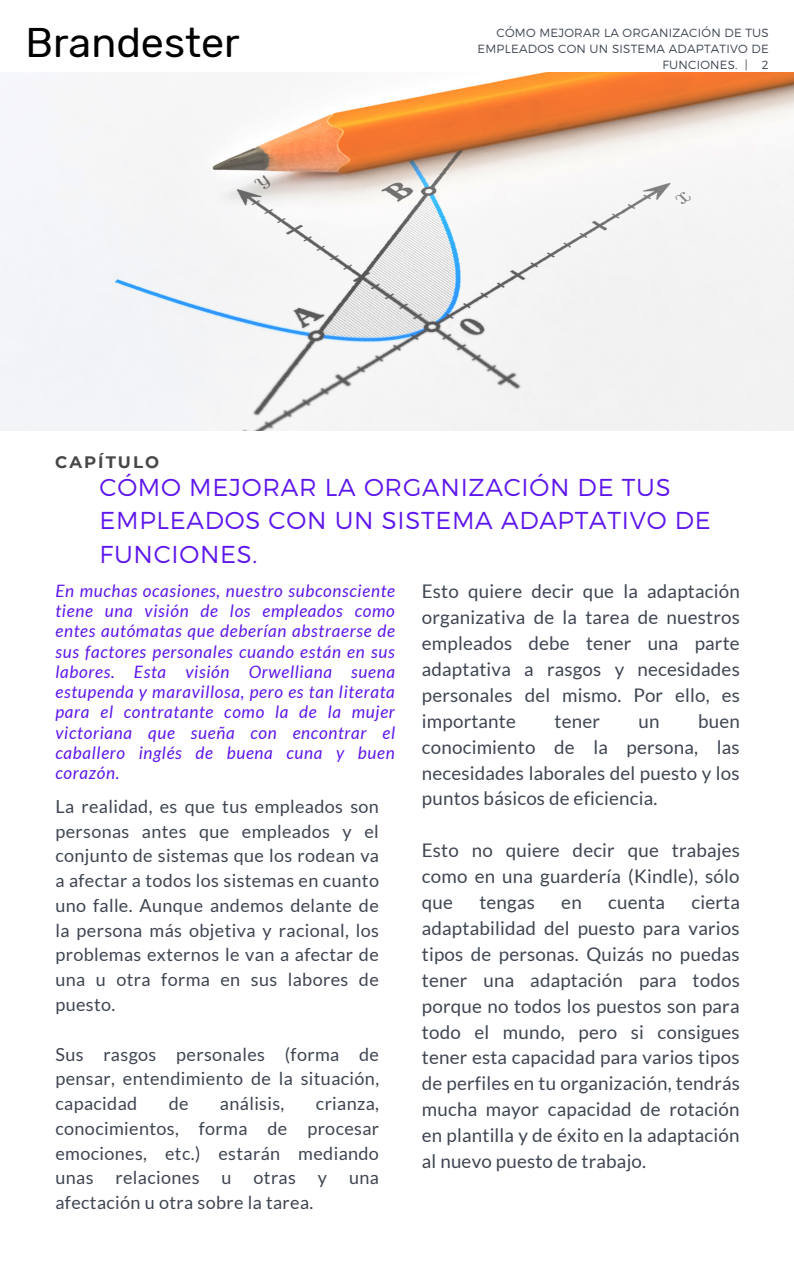
<style>
.page{position:relative;width:794px;height:1266px;background:#fff}
.page>*{position:absolute;margin:0;border:0;box-sizing:border-box;transform-origin:0 0}
.t1{font:41.33px "Rubik";color:#000}
.t2{font:300 24.45px/33.8px "Montserrat";letter-spacing:.03em;color:#5e17eb}
.t3{font:18.75px/25.9px "Lato";letter-spacing:.01em;color:#3f4652;text-align:justify}
.t4{font:18px/24.8px "Lato";letter-spacing:.02em;color:#3f4652;text-align:justify}
.t5{font:italic 17.1px/20.2px "Lato";letter-spacing:.04em;color:#5e17eb;text-align:justify}
.t6{font:700 16.58px "Montserrat";letter-spacing:.12em;color:#474747}
.t7{font:300 11.85px/16.4px "Montserrat";letter-spacing:.02em;color:#3f4652;text-align:right}
</style>
<div class="page">
<img style="left:0;top:72px;width:793px;height:358px">
<h1 class="t1" style="left:25px;top:18px;width:216px">Brandester</h1>
<p class="t6" style="left:55px;top:451px;width:105px">CAPÍTULO</p>
<p class="t7" style="left:477px;top:24px;width:292px">CÓMO MEJORAR LA ORGANIZACIÓN DE TUS<br>EMPLEADOS CON UN SISTEMA ADAPTATIVO DE<br>FUNCIONES. | 2</p>
<h2 class="t2" style="left:99px;top:469px;width:612px">CÓMO MEJORAR LA ORGANIZACIÓN DE TUS<br>EMPLEADOS CON UN SISTEMA ADAPTATIVO DE<br>FUNCIONES.</h2>
<p class="t5" style="left:55px;top:580px;width:341px">En muchas ocasiones, nuestro subconsciente tiene una visión de los empleados como entes autómatas que deberían abstraerse de sus factores personales cuando están en sus labores. Esta visión Orwelliana suena estupenda y maravillosa, pero es tan literata para el contratante como la de la mujer victoriana que sueña con encontrar el caballero inglés de buena cuna y buen corazón.</p>
<p class="t4" style="left:55px;top:793px;width:325px">La realidad, es que tus empleados son personas antes que empleados y el conjunto de sistemas que los rodean va a afectar a todos los sistemas en cuanto uno falle. Aunque andemos delante de la persona más objetiva y racional, los problemas externos le van a afectar de una u otra forma en sus labores de puesto.</p>
<p class="t4" style="left:55px;top:1041px;width:325px">Sus rasgos personales (forma de pensar, entendimiento de la situación, capacidad</p>
<p class="t4" style="left:169px;top:1090px;width:21px">de</p>
<p class="t4" style="left:220px;top:1090px;width:66px">análisis,</p>
<p class="t4" style="left:55px;top:1090px;width:325px;text-indent:260px">crianza, conocimientos, forma de procesar emociones, etc.) estarán mediando unas relaciones u otras y una afectación u otra sobre la tarea.</p>
<p class="t3" style="left:421px;top:578px;width:319px">Esto quiere decir que la adaptación organizativa de la tarea de nuestros empleados debe tener una parte adaptativa a rasgos y necesidades personales del mismo. Por ello, es importante</p>
<p class="t3" style="left:421px;top:707px;width:319px;text-indent:276px">buen conocimiento de la persona, las necesidades laborales del puesto y los puntos básicos de eficiencia.</p>
<p class="t3" style="left:421px;top:837px;width:319px">Esto no quiere decir que trabajes como en una guardería (Kindle), sólo que</p>
<p class="t3" style="left:554px;top:707px;width:47px">tener</p>
<p class="t3" style="left:638px;top:707px;width:23px">un</p>
<p class="t3" style="left:421px;top:889px;width:319px;text-indent:269px">cierta adaptabilidad del puesto para varios tipos de personas. Quizás no puedas tener una adaptación para todos porque no todos los puestos son para todo el mundo, pero si consigues tener esta capacidad para varios tipos de perfiles en tu organización, tendrás mucha mayor capacidad de rotación en plantilla y de éxito en la adaptación al nuevo puesto de trabajo.</p>
<p class="t3" style="left:479px;top:889px;width:57px">tengas</p>
<p class="t3" style="left:561px;top:889px;width:22px">en</p>
<p class="t3" style="left:608px;top:889px;width:58px">cuenta</p>
</div>
